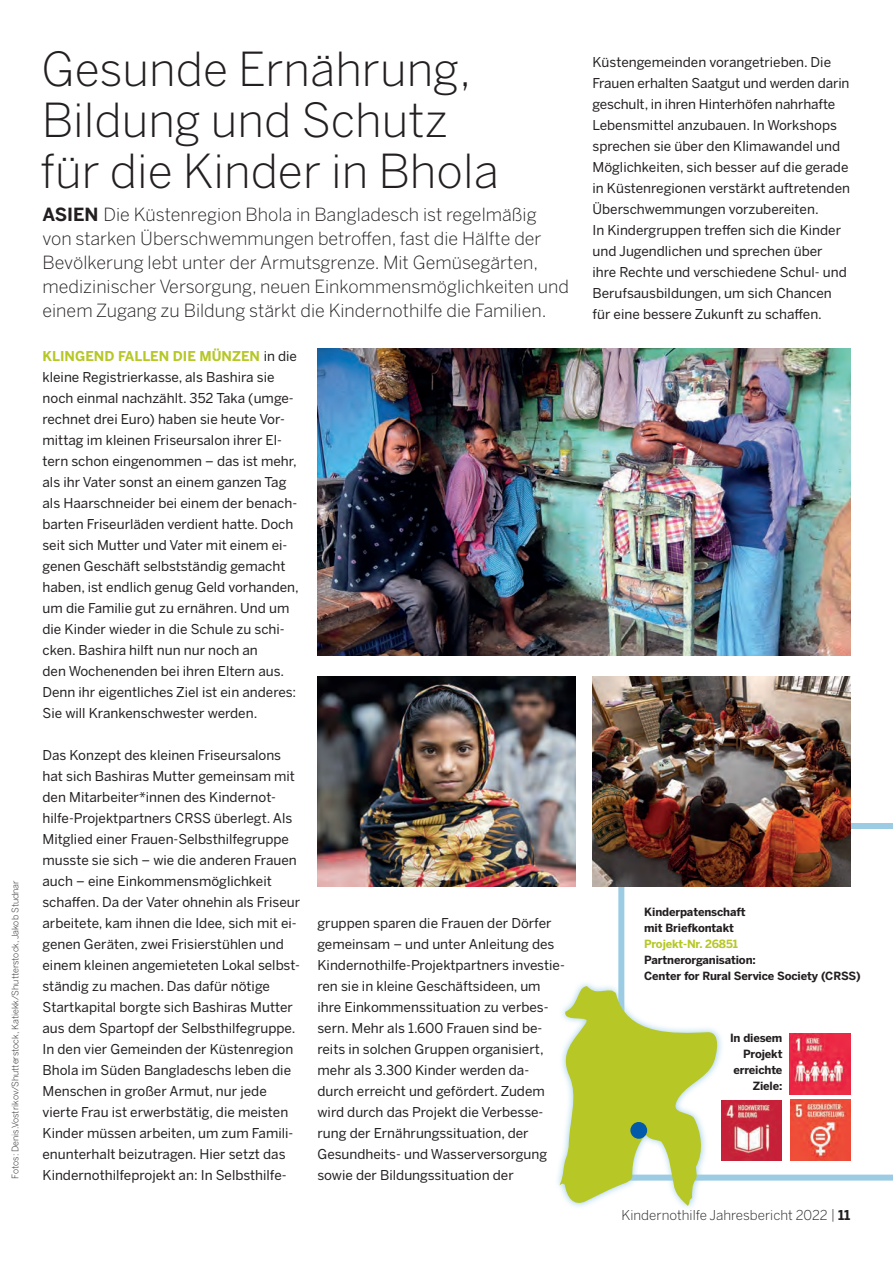
<style>
.page{position:relative;width:893px;height:1263px;background:#fff}
.page>*{position:absolute;margin:0;border:0;box-sizing:border-box;transform-origin:0 0}
.t1{font:300 46.5px/51px "Benton Sans";color:#231f20}
.t2{font:300 18px/24px "Benton Sans";color:#231f20}
.t3{font:13.5px/21px "Benton Sans";color:#231f20}
.t4{font:300 13.5px "Benton Sans";color:#231f20}
.t5{font:700 11.25px/15.9px "Benton Sans";letter-spacing:-.01em;color:#231f20}
.t6{font:700 11.25px "Benton Sans";letter-spacing:-.01em;color:#b6c726}
.t7{font:300 9px "Benton Sans";color:#231f20}
.s1{font-weight:700}
.s2{font-weight:700;color:#b6c726}
</style>
<div class="page">
<svg style="left:618px;top:823px;width:275px;height:357px"></svg>
<img style="left:317px;top:676px;width:258px;height:210px">
<img style="left:592px;top:676px;width:258px;height:210px">
<img style="left:317px;top:349px;width:533px;height:306px">
<img style="left:724px;top:1100px;width:58px;height:61px">
<img style="left:790px;top:1099px;width:61px;height:61px">
<img style="left:790px;top:1033px;width:60px;height:61px">
<svg style="left:580px;top:979px;width:144px;height:202px"></svg>
<svg style="left:557px;top:986px;width:165px;height:222px"></svg>
<div style="left:630px;top:1122px;width:17px;height:17px;background:#015aaa;border-radius:50%"></div>
<p class="t7" style="left:10px;top:1178px;width:300px;rotate:-90deg">Fotos: Denis.Vostrikov/Shutterstock, Katiekk/Shutterstock, Jakob Studnar</p>
<h1 class="t1" style="left:41px;top:43px;width:460px">Gesunde Ernährung,<br>Bildung und Schutz für die Kinder in Bhola</h1>
<p class="t2" style="left:43px;top:202px;width:528px"><span class="s1">ASIEN</span> Die Küstenregion Bhola in Bangladesch ist regelmäßig von starken Überschwemmungen betroffen, fast die Hälfte der Bevölkerung lebt unter der Armutsgrenze. Mit Gemüsegärten, medizinischer Versorgung, neuen Einkommensmöglichkeiten und einem Zugang zu Bildung stärkt die Kindernothilfe die Familien.</p>
<p class="t3" style="left:43px;top:345px;width:258px"><span class="s2">KLINGEND FALLEN DIE MÜNZEN</span> in die kleine Registrierkasse, als Bashira sie noch einmal nachzählt. 352 Taka (umge&shy;rechnet drei Euro) haben sie heute Vor&shy;mittag im kleinen Friseursalon ihrer El&shy;tern schon eingenommen – das ist mehr, als ihr Vater sonst an einem ganzen Tag als Haarschneider bei einem der benach&shy;barten Friseurläden verdient hatte. Doch seit sich Mutter und Vater mit einem ei&shy;genen Geschäft selbstständig gemacht haben, ist endlich genug Geld vorhanden, um die Familie gut zu ernähren. Und um die Kinder wieder in die Schule zu schi&shy;cken. Bashira hilft nun nur noch an<br>den Wochenenden bei ihren Eltern aus.<br>Denn ihr eigentliches Ziel ist ein anderes:<br>Sie will Krankenschwester werden.</p>
<p class="t3" style="left:43px;top:744px;width:259px">Das Konzept des kleinen Friseursalons hat sich Bashiras Mutter gemeinsam mit den Mitarbeiter*innen des Kindernot&shy;hilfe-Projektpartners CRSS überlegt. Als Mitglied einer Frauen-Selbsthilfegruppe musste sie sich – wie die anderen Frauen auch – eine Einkommensmöglichkeit schaffen. Da der Vater ohnehin als Friseur arbeitete, kam ihnen die Idee, sich mit ei&shy;genen Geräten, zwei Frisierstühlen und einem kleinen angemieteten Lokal selbst&shy;ständig zu machen. Das dafür nötige Startkapital borgte sich Bashiras Mutter aus dem Spartopf der Selbsthilfegruppe.<br>In den vier Gemeinden der Küstenregion Bhola im Süden Bangladeschs leben die Menschen in großer Armut, nur jede vierte Frau ist erwerbstätig, die meisten Kinder müssen arbeiten, um zum Famili&shy;enunterhalt beizutragen. Hier setzt das Kindernothilfeprojekt an: In Selbsthilfe-</p>
<p class="t3" style="left:317px;top:913px;width:249px">gruppen sparen die Frauen der Dörfer gemeinsam – und unter Anleitung des Kindernothilfe-Projektpartners investie&shy;ren sie in kleine Geschäftsideen, um ihre Einkommenssituation zu verbes&shy;sern. Mehr als 1.600 Frauen sind be&shy;reits in solchen Gruppen organisiert, mehr als 3.300 Kinder werden da&shy;durch erreicht und gefördert. Zudem wird durch das Projekt die Verbesse&shy;rung der Ernährungssituation, der Gesundheits- und Wasserversorgung sowie der Bildungssituation der</p>
<p class="t3" style="left:592px;top:52px;width:259px">Küstengemeinden vorangetrieben. Die Frauen erhalten Saatgut und werden darin geschult, in ihren Hinterhöfen nahrhafte Lebensmittel anzubauen. In Workshops sprechen sie über den Klimawandel und Möglichkeiten, sich besser auf die gerade in Küstenregionen verstärkt auftretenden Überschwemmungen vorzubereiten.<br>In Kindergruppen treffen sich die Kinder und Jugendlichen und sprechen über<br>ihre Rechte und verschiedene Schul- und Berufsausbildungen, um sich Chancen für eine bessere Zukunft zu schaffen.</p>
<p class="t5" style="left:644px;top:904px;width:103px">Kinderpatenschaft mit Briefkontakt</p>
<p class="t6" style="left:644px;top:937px;width:95px">Projekt-Nr. 26851</p>
<p class="t5" style="left:644px;top:951px;width:218px">Partnerorganisation:<br>Center for Rural Service Society (CRSS)</p>
<p class="t5" style="left:730px;top:1030px;width:54px;text-align:right">In diesem<br>Projekt erreichte<br>Ziele:</p>
<p class="t4" style="left:622px;top:1207px;width:230px">Kindernothilfe Jahresbericht 2022 | <span class="s1">11</span></p>
</div>
